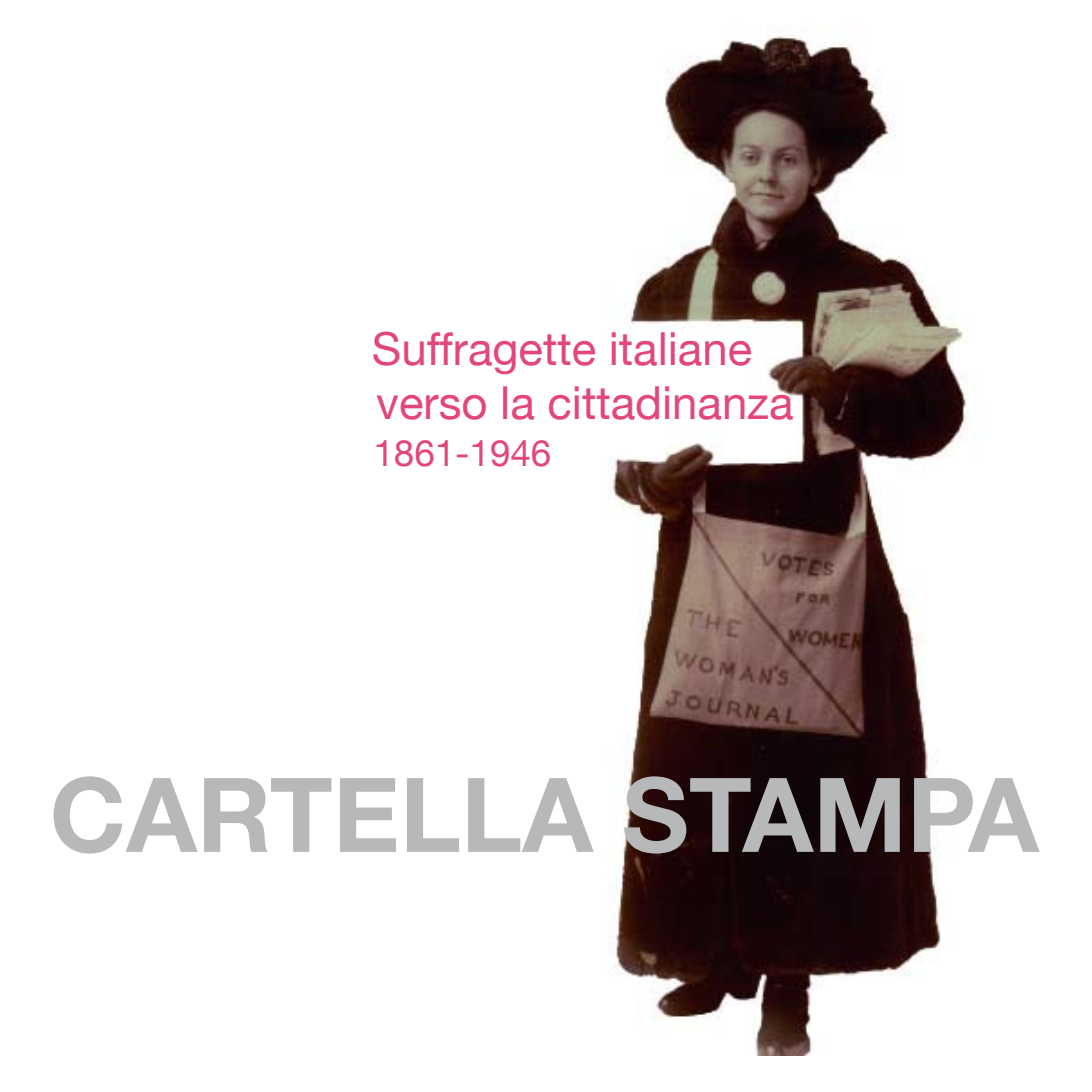
<style>
.page{position:relative;width:1092px;height:1092px;background:#fff}
.page>*{position:absolute;margin:0;border:0;box-sizing:border-box;transform-origin:0 0}
.t1{font:700 103.25px "Helvetica Neue";color:#b6b8ba}
.t2{font:45.5px/54.6px "Helvetica Neue";color:#e3477a}
.t3{font:36.75px "Helvetica Neue";color:#e3477a}
</style>
<div class="page">
<img style="left:609px;top:28px;width:359px;height:1026px">
<p class="t2" style="left:372px;top:321px;width:423px">Suffragette italiane verso la cittadinanza</p>
<p class="t3" style="left:373px;top:430px;width:179px">1861-1946</p>
<h1 class="t1" style="left:50px;top:751px;width:990px">CARTELLA STAMPA</h1>
</div>
